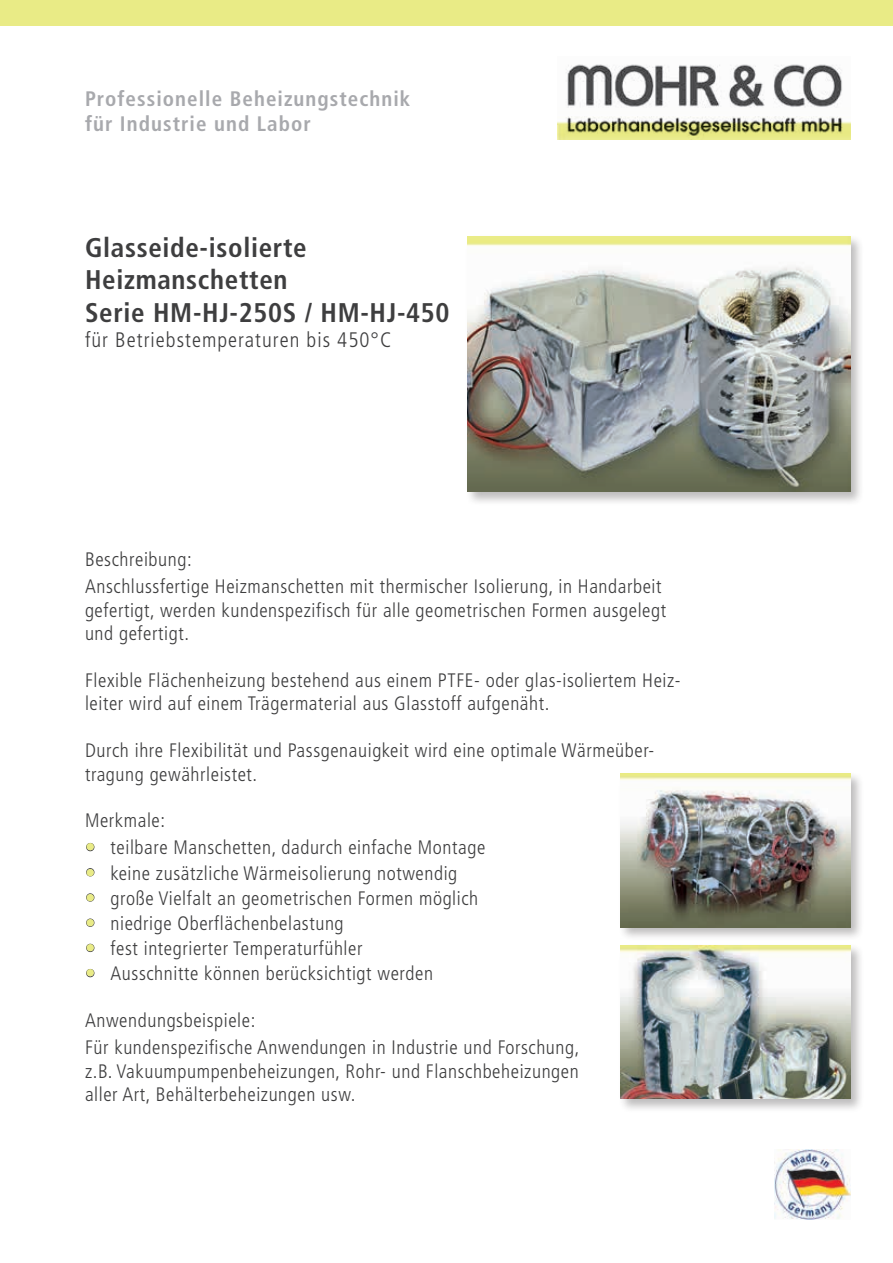
<style>
.page{position:relative;width:893px;height:1263px;background:#fff}
.page>*{position:absolute;margin:0;border:0;box-sizing:border-box;transform-origin:0 0}
.t1{font:700 condensed 27px/32.4px "Frutiger";letter-spacing:.025em;color:#3e3e3f}
.t2{font:700 condensed 21px/25.2px "Frutiger";letter-spacing:.05em;color:#a8a9ad}
.t3{font:300 condensed 21px "Frutiger";letter-spacing:.05em;color:#3e3e3f}
.t4{font:300 condensed 19.5px/23.4px "Frutiger";letter-spacing:.03em;color:#3e3e3f}
.s1{font-size:21px;color:#e9eb86}
</style>
<div class="page">
<img style="left:774px;top:1149px;width:76px;height:70px">
<img style="left:557px;top:64px;width:293px;height:76px">
<div style="left:0;top:0;width:893px;height:25px;background:#e9eb86"></div>
<div style="left:465px;top:234px;width:400px;height:272px;background:#231f20;opacity:.3"></div>
<img style="left:468px;top:237px;width:382px;height:255px">
<div style="left:619px;top:943px;width:245px;height:170px;background:#231f20;opacity:.3"></div>
<img style="left:621px;top:946px;width:229px;height:153px">
<div style="left:86px;top:843px;width:8px;height:8px;border:1px solid #3e3e3f;border-radius:50%"></div>
<div style="left:86px;top:868px;width:8px;height:8px;border:1px solid #3e3e3f;border-radius:50%"></div>
<div style="left:86px;top:893px;width:8px;height:8px;border:1px solid #3e3e3f;border-radius:50%"></div>
<div style="left:86px;top:919px;width:8px;height:8px;border:1px solid #3e3e3f;border-radius:50%"></div>
<div style="left:86px;top:944px;width:8px;height:8px;border:1px solid #3e3e3f;border-radius:50%"></div>
<div style="left:86px;top:969px;width:8px;height:8px;border:1px solid #3e3e3f;border-radius:50%"></div>
<div style="left:619px;top:772px;width:245px;height:169px;background:#231f20;opacity:.3"></div>
<img style="left:621px;top:774px;width:229px;height:153px">
<p class="t2" style="left:85px;top:86px;width:327px">Professionelle Beheizungstechnik für Industrie und Labor</p>
<h1 class="t1" style="left:85px;top:231px;width:366px">Glasseide-isolierte<br>Heizmanschetten<br>Serie HM-HJ-250S / HM-HJ-450</h1>
<p class="t3" style="left:85px;top:328px;width:308px">für Betriebstemperaturen bis 450°C</p>
<p class="t4" style="left:85px;top:546px;width:578px;line-height:27px">Beschreibung:<br>Anschlussfertige Heizmanschetten mit thermischer Isolierung, in Handarbeit</p>
<p class="t4" style="left:85px;top:599px;width:583px">gefertigt, werden kundenspezifisch für alle geometrischen Formen ausgelegt und gefertigt.</p>
<p class="t4" style="left:85px;top:669px;width:597px">Flexible Flächenheizung bestehend aus einem PTFE- oder glas-isoliertem Heiz&shy;leiter wird auf einem Trägermaterial aus Glasstoff aufgenäht.</p>
<p class="t4" style="left:85px;top:739px;width:571px">Durch ihre Flexibilität und Passgenauigkeit wird eine optimale Wärmeüber&shy;tragung gewährleistet.</p>
<p class="t4" style="left:85px;top:809px;width:82px">Merkmale:</p>
<p class="t4" style="left:85px;top:836px;width:402px"><span class="s1">•</span> teilbare Manschetten, dadurch einfache Montage</p>
<p class="t4" style="left:85px;top:861px;width:374px"><span class="s1">•</span> keine zusätzliche Wärmeisolierung notwendig</p>
<p class="t4" style="left:85px;top:887px;width:395px"><span class="s1">•</span> große Vielfalt an geometrischen Formen möglich</p>
<p class="t4" style="left:85px;top:912px;width:260px"><span class="s1">•</span> niedrige Oberflächenbelastung</p>
<p class="t4" style="left:85px;top:937px;width:279px"><span class="s1">•</span> fest integrierter Temperaturfühler</p>
<p class="t4" style="left:85px;top:962px;width:350px"><span class="s1">•</span> Ausschnitte können berücksichtigt werden</p>
<p class="t4" style="left:85px;top:1007px;width:496px;line-height:27px">Anwendungsbeispiele:<br>Für kundenspezifische Anwendungen in Industrie und Forschung,</p>
<p class="t4" style="left:85px;top:1059px;width:495px">z.B. Vakuumpumpenbeheizungen, Rohr- und Flanschbeheizungen aller Art, Behälterbeheizungen usw.</p>
</div>
